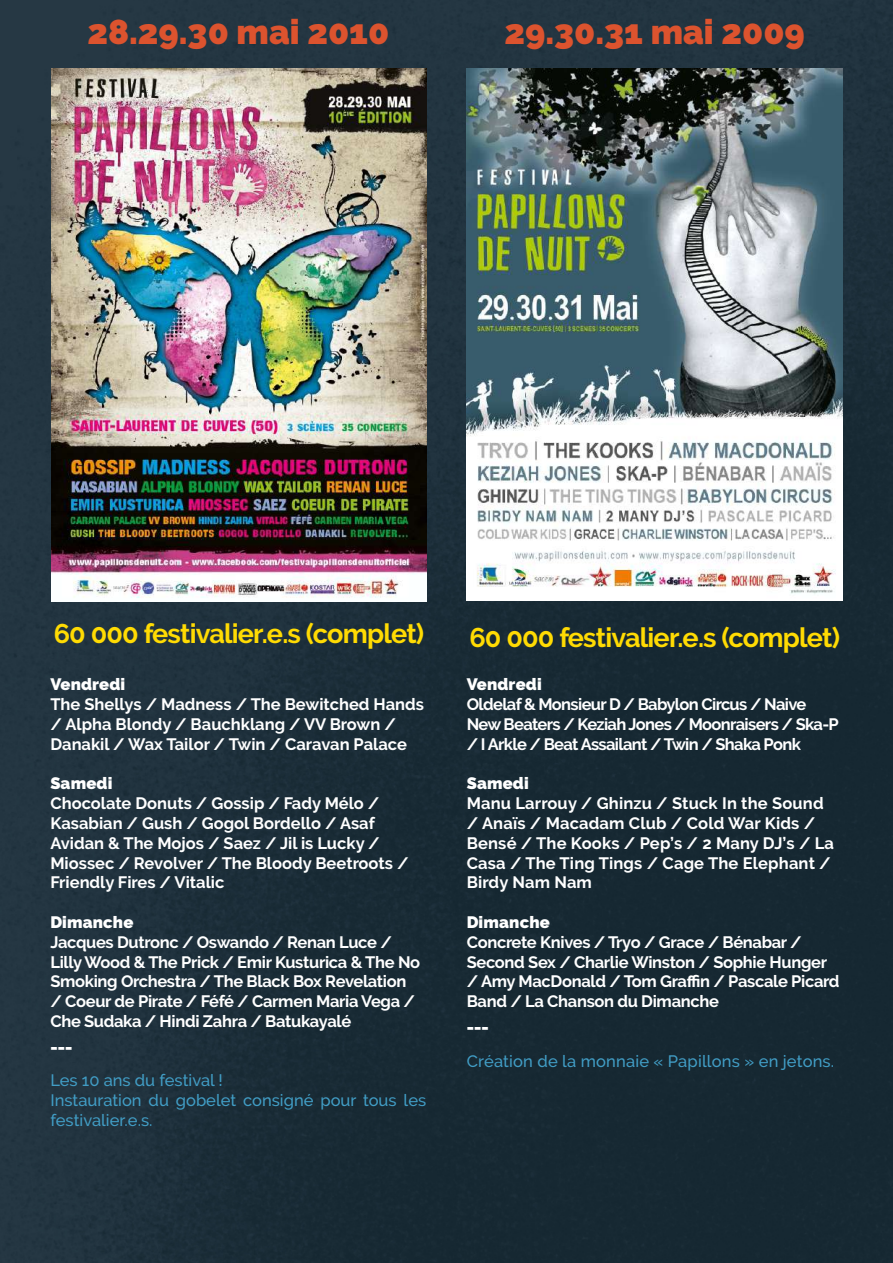
<style>
.page{position:relative;width:893px;height:1263px;background:#fff}
.page>*{position:absolute;margin:0;border:0;box-sizing:border-box;transform-origin:0 0}
.t1{font:900 34.5px "Raleway";color:#dc532e}
.t2{font:700 27px "Raleway";letter-spacing:-.03em;color:#ffdb03}
.t3{font:700 16.5px/19.8px "Raleway";letter-spacing:-.02em;color:#fff}
.t4{font:700 16.5px/19.8px "Raleway";color:#fff}
.t5{font:700 16.5px/19.8px "Raleway";letter-spacing:.01em;color:#fff}
.t6{font:500 16.5px/19.8px "Raleway";color:#419dc5}
.t7{font:700 16.5px/19.8px "Raleway";letter-spacing:-.04em;color:#fff}
.t8{font:900 16.5px "Raleway";letter-spacing:.01em;color:#fff}
</style>
<div class="page">
<img style="left:0;top:0;width:893px;height:1263px">
<img style="left:51px;top:68px;width:376px;height:534px">
<img style="left:467px;top:68px;width:376px;height:533px">
<h1 class="t1" style="left:87px;top:11px;width:303px">28.29.30 mai 2010</h1>
<h1 class="t1" style="left:504px;top:11px;width:302px">29.30.31 mai 2009</h1>
<h2 class="t2" style="left:54px;top:618px;width:372px">60 000 festivalier.e.s (complet)</h2>
<p class="t8" style="left:50px;top:675px;width:76px">Vendredi</p>
<p class="t4" style="left:50px;top:694px;width:375px">The Shellys / Madness / The Bewitched Hands / Alpha Blondy / Bauchklang / VV Brown /<br>Danakil / Wax Tailor / Twin / Caravan Palace</p>
<p class="t8" style="left:50px;top:774px;width:64px">Samedi</p>
<p class="t4" style="left:50px;top:793px;width:360px">Chocolate Donuts / Gossip / Fady Mélo / Kasabian / Gush / Gogol Bordello / Asaf Avidan &amp; The Mojos / Saez / Jil is Lucky / Miossec / Revolver / The Bloody Beetroots / Friendly Fires / Vitalic</p>
<p class="t8" style="left:50px;top:913px;width:85px">Dimanche</p>
<p class="t3" style="left:50px;top:932px;width:371px">Jacques Dutronc / Oswando / Renan Luce / Lilly Wood &amp; The Prick / Emir Kusturica &amp; The No Smoking Orchestra / The Black Box Revelation / Coeur de Pirate / Féfé / Carmen Maria Vega / Che Sudaka / Hindi Zahra / Batukayalé</p>
<p class="t8" style="left:50px;top:1031px;width:24px">___</p>
<p class="t6" style="left:50px;top:1071px;width:377px">Les 10 ans du festival !<br>Instauration du gobelet consigné pour tous les festivalier.e.s.</p>
<h2 class="t2" style="left:469px;top:622px;width:372px">60 000 festivalier.e.s (complet)</h2>
<p class="t8" style="left:467px;top:675px;width:76px">Vendredi</p>
<p class="t7" style="left:467px;top:694px;width:374px">Oldelaf &amp; Monsieur D / Babylon Circus / Naive<br>New Beaters / Keziah Jones / Moonraisers / Ska-P / I Arkle / Beat Assailant / Twin / Shaka Ponk</p>
<p class="t8" style="left:467px;top:774px;width:64px">Samedi</p>
<p class="t5" style="left:467px;top:793px;width:369px">Manu Larrouy / Ghinzu / Stuck In the Sound / Anaïs / Macadam Club / Cold War Kids / Bensé / The Kooks / Pep’s / 2 Many DJ’s / La Casa / The Ting Tings / Cage The Elephant / Birdy Nam Nam</p>
<p class="t8" style="left:467px;top:913px;width:85px">Dimanche</p>
<p class="t3" style="left:467px;top:932px;width:374px">Concrete Knives / Tryo / Grace / Bénabar / Second Sex / Charlie Winston / Sophie Hunger / Amy MacDonald / Tom Graffin / Pascale Picard Band / La Chanson du Dimanche</p>
<p class="t8" style="left:467px;top:1012px;width:24px">___</p>
<p class="t6" style="left:467px;top:1051px;width:369px">Création de la monnaie « Papillons » en jetons.</p>
</div>
